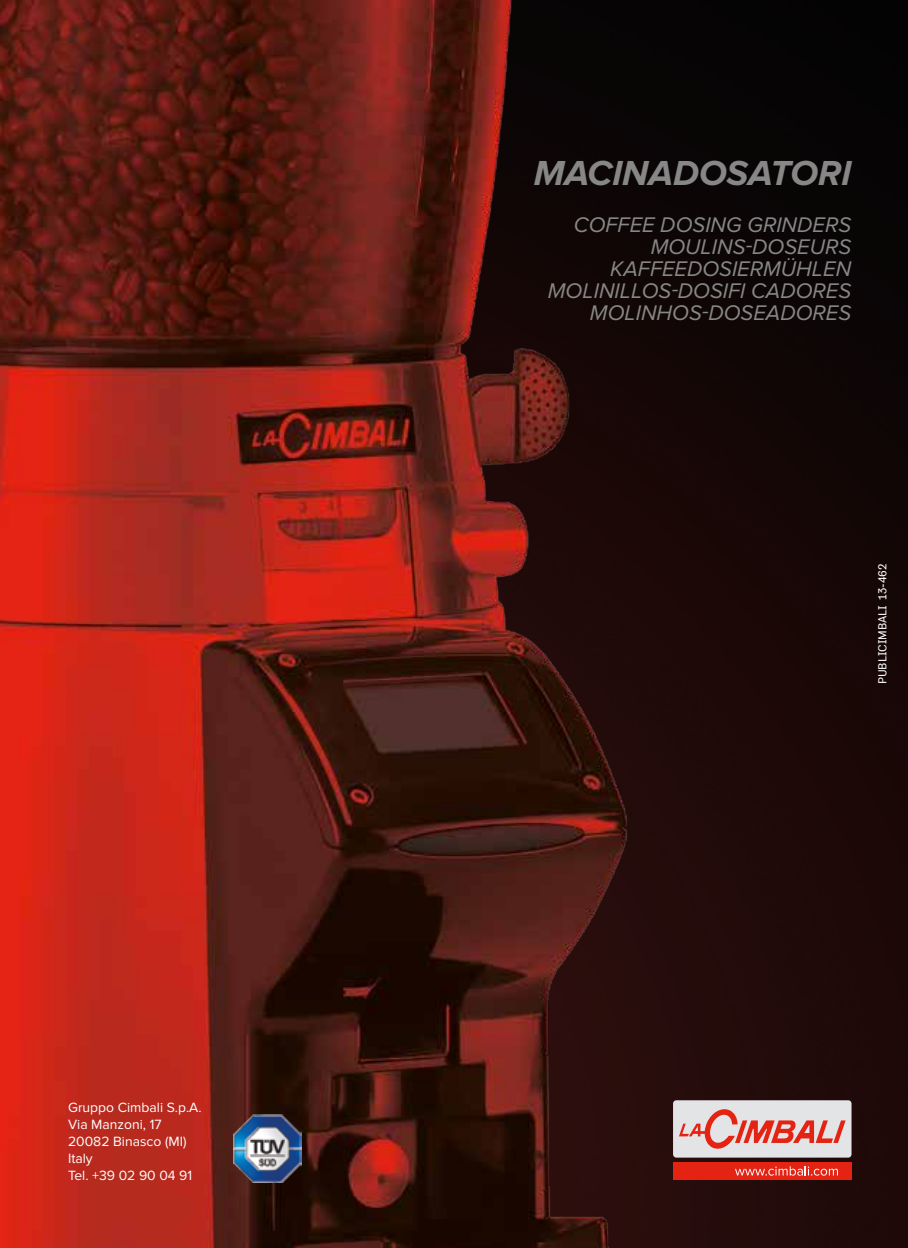
<style>
.page{position:relative;width:908px;height:1248px;background:#fff}
.page>*{position:absolute;margin:0;border:0;box-sizing:border-box;transform-origin:0 0}
.t1{font:italic 700 36px "Proxima Nova";color:#878787}
.t2{font:italic 22px/22px "Proxima Nova";color:#878787;text-align:right}
.t3{font:14px/17px "Proxima Nova";color:#fff}
.t4{font:12px "Tenso";color:#fff}
</style>
<div class="page">
<img style="left:785px;top:0;width:122px;height:1247px">
<img style="left:0;top:0;width:785px;height:1247px">
<div style="left:672px;top:1100px;width:179px;height:57px;background:#e2e4e5;border-radius:3px"></div>
<svg style="left:679px;top:1109px;width:166px;height:40px"></svg>
<div style="left:672px;top:1161px;width:179px;height:18px;background:#e42313"></div>
<svg style="left:735px;top:1166px;width:102px;height:9px"></svg>
<img style="left:234px;top:1114px;width:68px;height:68px">
<p class="t3" style="left:68px;top:1098px;width:135px">Gruppo Cimbali S.p.A.<br>Via Manzoni, 17<br>20082 Binasco (MI)<br>Italy<br>Tel. +39 02 90 04 91</p>
<h1 class="t1" style="left:533px;top:153px;width:319px">MACINADOSATORI</h1>
<p class="t2" style="left:547px;top:214px;width:305px">COFFEE DOSING GRINDERS<br>MOULINS-DOSEURS<br>KAFFEEDOSIERMÜHLEN<br>MOLINILLOS-DOSIFI CADORES<br>MOLINHOS-DOSEADORES</p>
<p class="t4" style="left:875px;top:684px;width:122px;rotate:-90deg">PUBLICIMBALI 13-462</p>
</div>
